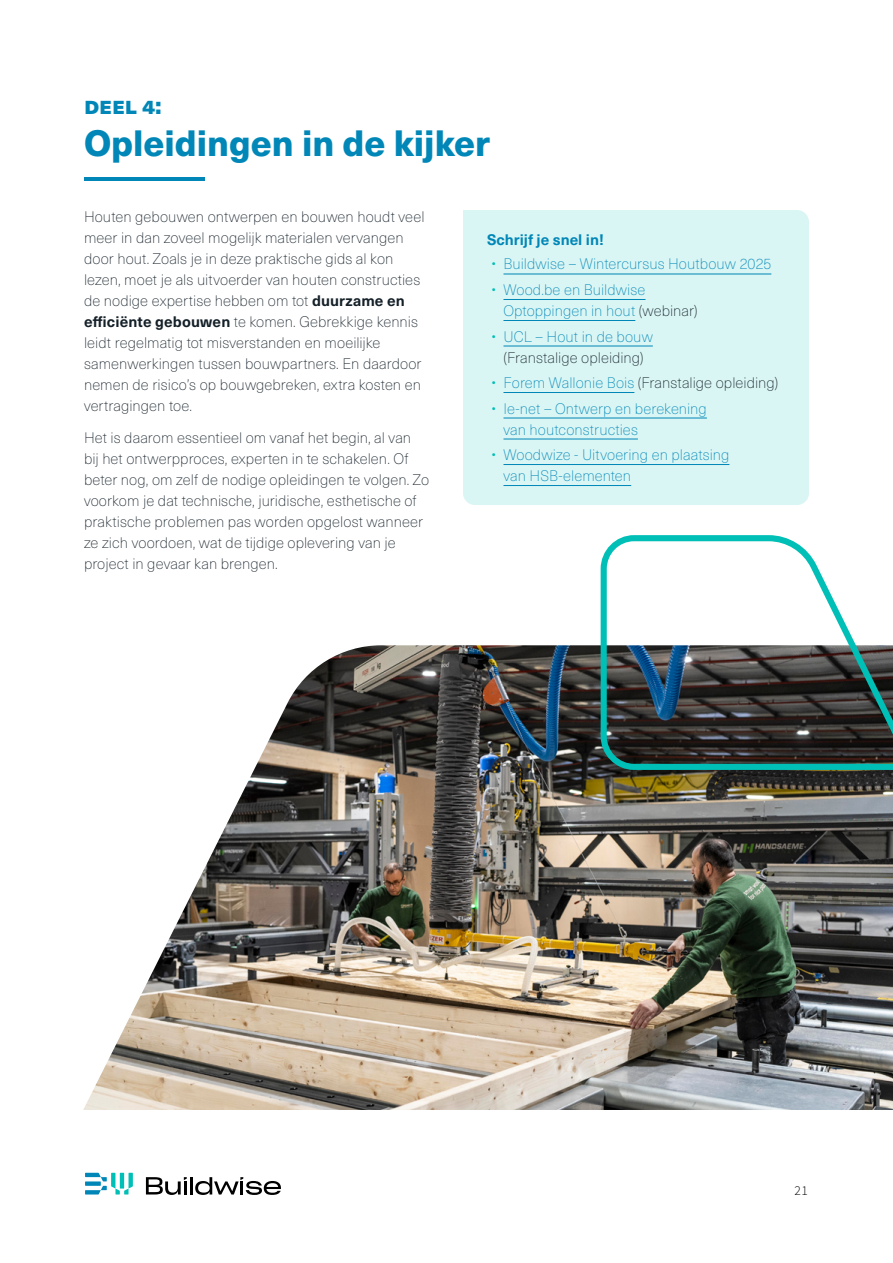
<style>
.page{position:relative;width:893px;height:1263px;background:#fff}
.page>*{position:absolute;margin:0;border:0;box-sizing:border-box;transform-origin:0 0}
.t1{font:800 36px "Neue Haas Unica W1 G";color:#0087b7}
.t2{font:800 24px "Neue Haas Unica W1 G";color:#0087b7}
.t3{font:100 15px/21px "Neue Haas Unica W1 G";letter-spacing:.005em;color:#142028}
.t4{font:100 15px/21px "Neue Haas Unica W1 G";letter-spacing:.005em;color:#0087b7}
.t5{font:700 15px "Neue Haas Unica W1 G";color:#0087b7}
.t6{font:13.5px "Source Sans Variable";color:#000}
.s1{font-weight:700}
.s2{color:#00bfb6}
.s3{color:#142028}
.s4{color:#0087b7}
</style>
<div class="page">
<svg style="left:146px;top:1177px;width:41px;height:18px"></svg>
<hr style="left:190px;top:1177px;width:3px;height:17px;background:#000">
<svg style="left:195px;top:1177px;width:86px;height:18px"></svg>
<svg style="left:85px;top:1173px;width:48px;height:21px"></svg>
<hr style="left:120px;top:1173px;width:4px;height:15px;background:#00bfb6">
<img style="left:83px;top:645px;width:810px;height:465px">
<svg style="left:598px;top:535px;width:295px;height:238px"></svg>
<div style="left:463px;top:210px;width:346px;height:295px;background:#d9f5f4"></div>
<hr style="left:503px;top:274px;width:268px;height:1px;background:#0087b7">
<hr style="left:503px;top:299px;width:142px;height:1px;background:#0087b7">
<hr style="left:503px;top:320px;width:132px;height:1px;background:#0087b7">
<hr style="left:503px;top:346px;width:150px;height:1px;background:#0087b7">
<hr style="left:503px;top:392px;width:131px;height:1px;background:#0087b7">
<hr style="left:503px;top:418px;width:204px;height:1px;background:#0087b7">
<hr style="left:503px;top:439px;width:135px;height:1px;background:#0087b7">
<hr style="left:503px;top:464px;width:226px;height:1px;background:#0087b7">
<hr style="left:503px;top:485px;width:128px;height:1px;background:#0087b7">
<hr style="left:84px;top:177px;width:120px;height:3px;background:#0087b7">
<h2 class="t2" style="left:84px;top:87px;width:79px">deel 4:</h2>
<h1 class="t1" style="left:84px;top:116px;width:408px">Opleidingen in de kijker</h1>
<p class="t3" style="left:84px;top:206px;width:342px">Houten gebouwen ontwerpen en bouwen houdt veel meer in dan zoveel mogelijk materialen vervangen door hout. Zoals je in deze praktische gids al kon lezen, moet je als uitvoerder van houten constructies de nodige expertise hebben om tot <span class="s1">duurzame en efficiënte gebouwen</span> te komen. Gebrekkige kennis leidt regelmatig tot misverstanden en moeilijke samenwerkingen tussen bouwpartners. En daardoor nemen de risico’s op bouwgebreken, extra kosten en vertragingen toe.</p>
<p class="t3" style="left:84px;top:426px;width:347px">Het is daarom essentieel om vanaf het begin, al van bij het ontwerpproces, experten in te schakelen. Of beter nog, om zelf de nodige opleidingen te volgen. Zo voorkom je dat technische, juridische, esthetische of praktische problemen pas worden opgelost wanneer ze zich voordoen, wat de tijdige oplevering van je project in gevaar kan brengen.</p>
<p class="t5" style="left:487px;top:229px;width:118px">Schrijf je snel in!</p>
<p class="t4" style="left:491px;top:253px;width:281px"><span class="s2">•</span> Buildwise – Wintercursus Houtbouw 2025</p>
<p class="t4" style="left:503px;top:279px;width:196px;text-indent:-12px"><span class="s2">•</span> Wood.be en Buildwise<br>Optoppingen in hout <span class="s3">(webinar)</span></p>
<p class="t3" style="left:491px;top:325px;width:163px;text-align:center"><span class="s2">•</span> <span class="s4">UCL – Hout in de bouw </span>(Franstalige opleiding)</p>
<p class="t3" style="left:491px;top:372px;width:288px"><span class="s2">•</span> <span class="s4">Forem Wallonie Bois</span> (Franstalige opleiding)</p>
<p class="t4" style="left:503px;top:397px;width:205px;text-indent:-12px"><span class="s2">•</span> Ie-net – Ontwerp en berekening van houtconstructies</p>
<p class="t4" style="left:503px;top:444px;width:227px;text-indent:-12px"><span class="s2">•</span> Woodwize - Uitvoering en plaatsing van HSB-elementen</p>
<p class="t6" style="left:795px;top:1182px;width:15px">21</p>
</div>
